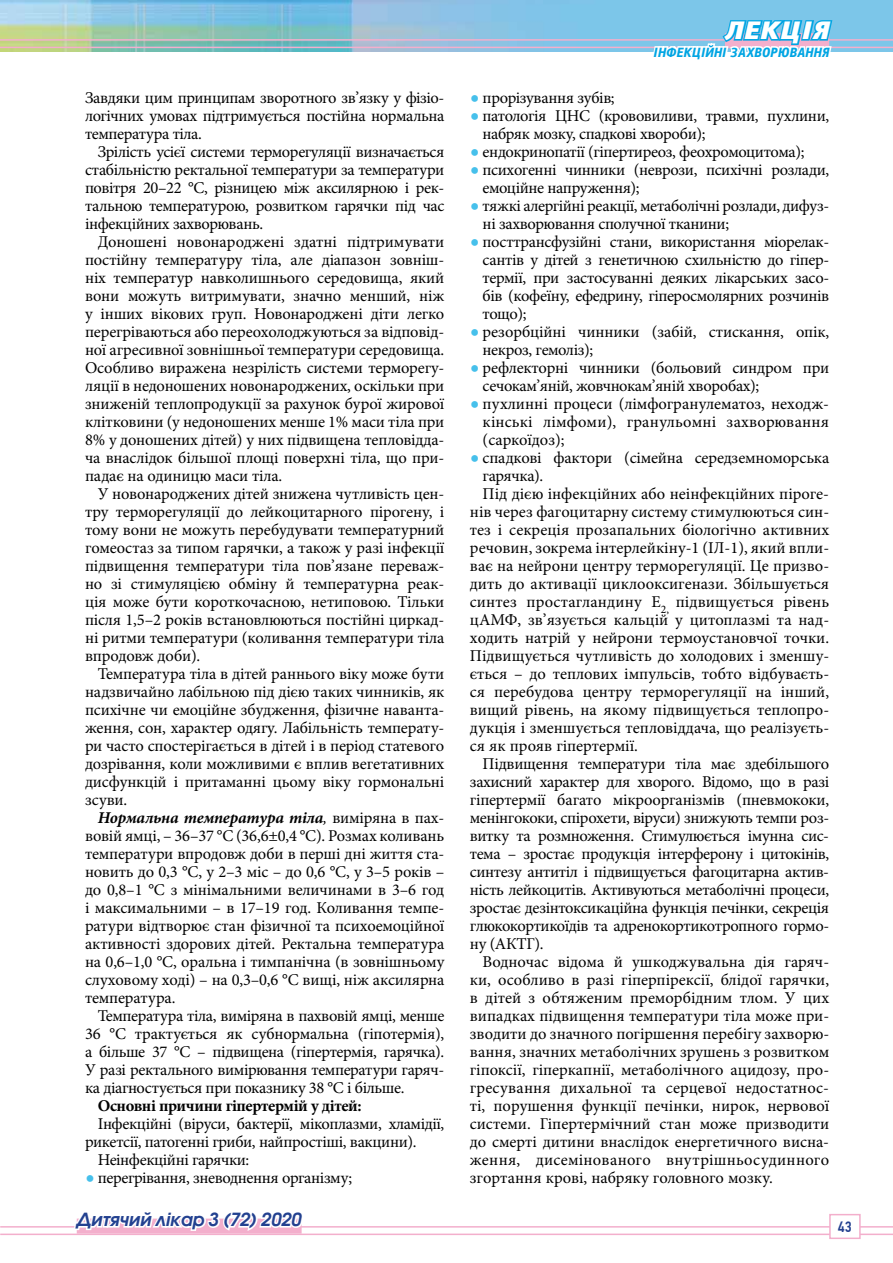
<style>
.page{position:relative;width:893px;height:1263px;background:#fff}
.page>*{position:absolute;margin:0;border:0;box-sizing:border-box;transform-origin:0 0}
.t1{font:italic 700 18px "Avant Garde Gothic C";color:#234190}
.t2{font:16.5px/18px "Minion Pro";letter-spacing:-.01em;color:#000;text-align:justify}
.t3{font:16.5px "Minion Pro";letter-spacing:.02em;color:#000}
.t4{font:700 16.5px "Minion Pro";letter-spacing:-.025em;color:#000}
.t5{font:500 15px "PF Din Text Cond Pro";color:#234190}
.s1{font-weight:700;font-style:italic}
.s2{font-style:italic}
.s3{font-size:25.5px;color:#46c0eb}
</style>
<div class="page">
<img style="left:0;top:0;width:893px;height:51px">
<hr style="left:0;top:39px;width:893px;height:2px;background:#f3afcc">
<hr style="left:0;top:47px;width:893px;height:1px;background:#f3afcc">
<hr style="left:0;top:1226px;width:893px;height:1px;background:#f3afcc">
<hr style="left:0;top:1233px;width:893px;height:2px;background:#f3afcc">
<svg style="left:72px;top:1218px;width:233px;height:16px"></svg>
<div style="left:830px;top:1214px;width:30px;height:24px;background:#fff"></div>
<div style="left:829px;top:1214px;width:32px;height:25px;border:2px solid #f3afcc"></div>
<svg style="left:651px;top:19px;width:183px;height:33px"></svg>
<p class="t2" style="left:85px;top:89px;width:361px">Завдяки цим принципам зворотного зв’язку у фізіо&shy;логічних умовах підтримується постійна нормальна температура тіла.</p>
<p class="t2" style="left:85px;top:143px;width:361px;text-indent:13px">Зрілість усієї системи терморегуляції визначається стабільністю ректальної температури за температури повітря 20–22 °C, різницею між аксилярною і рек&shy;тальною температурою, розвитком гарячки під час інфекційних захворювань.</p>
<p class="t2" style="left:85px;top:233px;width:361px;text-indent:13px">Доношені новонароджені здатні підтримувати постійну температуру тіла, але діапазон зовніш&shy;ніх температур навколишнього середовища, який вони можуть витримувати, значно менший, ніж у інших вікових груп. Новонароджені діти легко перегріваються або переохолоджуються за відповід&shy;ної агресивної зовнішньої температури середовища.<br>Особливо виражена незрілість системи терморегу&shy;ляції в недоношених новонароджених, оскільки при зниженій теплопродукції за рахунок бурої жирової клітковини (у недоношених менше 1% маси тіла при 8% у доношених дітей) у них підвищена тепловідда&shy;ча внаслідок більшої площі поверхні тіла, що при&shy;падає на одиницю маси тіла.</p>
<p class="t2" style="left:85px;top:485px;width:361px;text-indent:13px">У новонароджених дітей знижена чутливість цен&shy;тру терморегуляції до лейкоцитарного пірогену, і тому вони не можуть перебудувати температурний гомеостаз за типом гарячки, а також у разі інфекції підвищення температури тіла пов’язане переваж&shy;но зі стимуляцією обміну й температурна реак&shy;ція може бути короткочасною, нетиповою. Тільки після 1,5–2 років встановлюються постійні циркад&shy;ні ритми температури (коливання температури тіла впродовж доби).</p>
<p class="t2" style="left:85px;top:665px;width:361px;text-indent:13px">Температура тіла в дітей раннього віку може бути надзвичайно лабільною під дією таких чинників, як психічне чи емоційне збудження, фізичне наванта&shy;ження, сон, характер одягу. Лабільність температу&shy;ри часто спостерігається в дітей і в період статевого дозрівання, коли можливими є вплив вегетативних дисфункцій і притаманні цьому віку гормональні зсуви.</p>
<p class="t2" style="left:85px;top:809px;width:361px;text-indent:13px"><span class="s1">Нормальна температура тіла</span><span class="s2">,</span> виміряна в пах&shy;вовій ямці, – 36–37 °C (36,6±0,4 °C). Розмах коливань температури впродовж доби в перші дні життя ста&shy;новить до 0,3 °C, у 2–3 міс – до 0,6 °C, у 3–5 років – до 0,8–1 °C з мінімальними величинами в 3–6 год і максимальними – в 17–19 год. Коливання темпе&shy;ратури відтворює стан фізичної та психоемоційної активності здорових дітей. Ректальна температура на 0,6–1,0 °C, оральна і тимпанічна (в зовнішньому слуховому ході) – на 0,3–0,6 °C вищі, ніж аксилярна температура.</p>
<p class="t2" style="left:85px;top:1007px;width:361px;text-indent:13px">Температура тіла, виміряна в пахвовій ямці, менше 36 °C трактується як субнормальна (гіпотермія), а більше 37 °C – підвищена (гіпертермія, гарячка).<br>У разі ректального вимірювання температури гаряч&shy;ка діагностується при показнику 38 °C і більше.</p>
<p class="t4" style="left:98px;top:1094px;width:265px">Основні причини гіпертермій у дітей:</p>
<p class="t2" style="left:98px;top:1115px;width:348px">Інфекційні (віруси, бактерії, мікоплазми, хламідії,</p>
<p class="t2" style="left:85px;top:1133px;width:333px">рикетсії, патогенні гриби, найпростіші, вакцини).</p>
<p class="t2" style="left:98px;top:1151px;width:153px">Неінфекційні гарячки:</p>
<p class="t2" style="left:85px;top:1169px;width:269px"><span class="s3">•</span> перегрівання, зневоднення організму;</p>
<p class="t2" style="left:470px;top:89px;width:146px"><span class="s3">•</span> прорізування зубів;</p>
<p class="t2" style="left:483px;top:107px;width:348px;text-indent:-13px"><span class="s3">•</span> патологія ЦНС (крововиливи, травми, пухлини, набряк мозку, спадкові хвороби);</p>
<p class="t2" style="left:470px;top:143px;width:336px"><span class="s3">•</span> ендокринопатії (гіпертиреоз, феохромоцитома);</p>
<p class="t2" style="left:483px;top:161px;width:348px;text-indent:-13px"><span class="s3">•</span> психогенні чинники (неврози, психічні розлади, емоційне напруження);</p>
<p class="t2" style="left:483px;top:197px;width:348px;text-indent:-13px"><span class="s3">•</span> тяжкі алергійні реакції, метаболічні розлади, дифуз&shy;ні захворювання сполучної тканини;</p>
<p class="t2" style="left:483px;top:233px;width:348px;text-indent:-13px"><span class="s3">•</span> посттрансфузійні стани, використання міорелак&shy;сантів у дітей з генетичною схильністю до гіпер&shy;термії, при застосуванні деяких лікарських засо&shy;бів (кофеїну, ефедрину, гіперосмолярних розчинів тощо);</p>
<p class="t2" style="left:483px;top:323px;width:348px;text-indent:-13px"><span class="s3">•</span> резорбційні чинники (забій, стискання, опік, некроз, гемоліз);</p>
<p class="t2" style="left:483px;top:359px;width:348px;text-indent:-13px"><span class="s3">•</span> рефлекторні чинники (больовий синдром при сечокам’яній, жовчнокам’яній хворобах);</p>
<p class="t2" style="left:483px;top:395px;width:348px;text-indent:-13px"><span class="s3">•</span> пухлинні процеси (лімфогранулематоз, неходж&shy;кінські лімфоми), гранульомні захворювання (саркоїдоз);</p>
<p class="t2" style="left:470px;top:449px;width:361px"><span class="s3">•</span> спадкові фактори (сімейна середземноморська</p>
<p class="t2" style="left:483px;top:467px;width:62px">гарячка).</p>
<p class="t2" style="left:483px;top:485px;width:348px">Під дією інфекційних або неінфекційних піроге-</p>
<p class="t2" style="left:470px;top:503px;width:361px">нів через фагоцитарну систему стимулюються син-</p>
<p class="t2" style="left:470px;top:521px;width:361px">тез і секреція прозапальних біологічно активних</p>
<p class="t2" style="left:470px;top:539px;width:361px">речовин, зокрема інтерлейкіну-1 (ІЛ-1), який впли-</p>
<p class="t2" style="left:470px;top:557px;width:361px">ває на нейрони центру терморегуляції. Це призво-</p>
<p class="t2" style="left:470px;top:575px;width:361px">дить до активації циклооксигенази. Збільшується</p>
<p class="t2" style="left:470px;top:593px;width:361px">синтез простагландину Е<sub>2,</sub> підвищується рівень</p>
<p class="t2" style="left:470px;top:611px;width:361px">цАМФ, зв’язується кальцій у цитоплазмі та над-</p>
<p class="t2" style="left:470px;top:629px;width:361px">ходить натрій у нейрони термоустановчої точки.</p>
<p class="t2" style="left:470px;top:647px;width:361px">Підвищується чутливість до холодових і зменшу-</p>
<p class="t2" style="left:470px;top:665px;width:361px">ється – до теплових імпульсів, тобто відбуваєть-</p>
<p class="t2" style="left:470px;top:683px;width:361px">ся перебудова центру терморегуляції на інший,</p>
<p class="t2" style="left:470px;top:701px;width:361px">вищий рівень, на якому підвищується теплопро-</p>
<p class="t2" style="left:470px;top:719px;width:361px">дукція і зменшується тепловіддача, що реалізуєть-</p>
<p class="t2" style="left:470px;top:737px;width:169px">ся як прояв гіпертермії.</p>
<p class="t2" style="left:483px;top:755px;width:348px">Підвищення температури тіла має здебільшого</p>
<p class="t2" style="left:470px;top:773px;width:361px">захисний характер для хворого. Відомо, що в разі</p>
<p class="t2" style="left:470px;top:791px;width:361px">гіпертермії багато мікроорганізмів (пневмококи,</p>
<p class="t2" style="left:470px;top:809px;width:361px">менінгококи, спірохети, віруси) знижують темпи роз-</p>
<p class="t2" style="left:470px;top:827px;width:361px">витку та розмноження. Стимулюється імунна сис-</p>
<p class="t2" style="left:470px;top:845px;width:361px">тема – зростає продукція інтерферону і цитокінів,</p>
<p class="t2" style="left:470px;top:863px;width:361px">синтезу антитіл і підвищується фагоцитарна актив-</p>
<p class="t2" style="left:470px;top:881px;width:361px">ність лейкоцитів. Активуються метаболічні процеси,</p>
<p class="t2" style="left:470px;top:899px;width:361px">зростає дезінтоксикаційна функція печінки, секреція</p>
<p class="t2" style="left:470px;top:917px;width:361px">глюкокортикоїдів та адренокортикотропного гормо-</p>
<p class="t2" style="left:470px;top:935px;width:75px">ну (АКТГ).</p>
<p class="t2" style="left:483px;top:953px;width:348px">Водночас відома й ушкоджувальна дія гаряч-</p>
<p class="t2" style="left:470px;top:971px;width:361px">ки, особливо в разі гіперпірексії, блідої гарячки,</p>
<p class="t2" style="left:470px;top:989px;width:361px">в дітей з обтяженим преморбідним тлом. У цих</p>
<p class="t2" style="left:470px;top:1007px;width:361px">випадках підвищення температури тіла може при-</p>
<p class="t2" style="left:470px;top:1025px;width:361px">зводити до значного погіршення перебігу захворю-</p>
<p class="t2" style="left:470px;top:1043px;width:361px">вання, значних метаболічних зрушень з розвитком</p>
<p class="t2" style="left:470px;top:1061px;width:361px">гіпоксії, гіперкапнії, метаболічного ацидозу, про-</p>
<p class="t2" style="left:470px;top:1079px;width:361px">гресування дихальної та серцевої недостатнос-</p>
<p class="t2" style="left:470px;top:1097px;width:361px">ті, порушення функції печінки, нирок, нервової</p>
<p class="t2" style="left:470px;top:1115px;width:361px">системи. Гіпертермічний стан може призводити</p>
<p class="t2" style="left:470px;top:1133px;width:361px">до смерті дитини внаслідок енергетичного висна-</p>
<p class="t3" style="left:470px;top:1149px;width:361px">ження, дисемінованого внутрішньосудинного</p>
<p class="t2" style="left:470px;top:1169px;width:304px">згортання крові, набряку головного мозку.</p>
<p class="t1" style="left:77px;top:1208px;width:226px">Дитячий лікар 3 (72) 2020</p>
<p class="t5" style="left:838px;top:1218px;width:15px">43</p>
</div>
